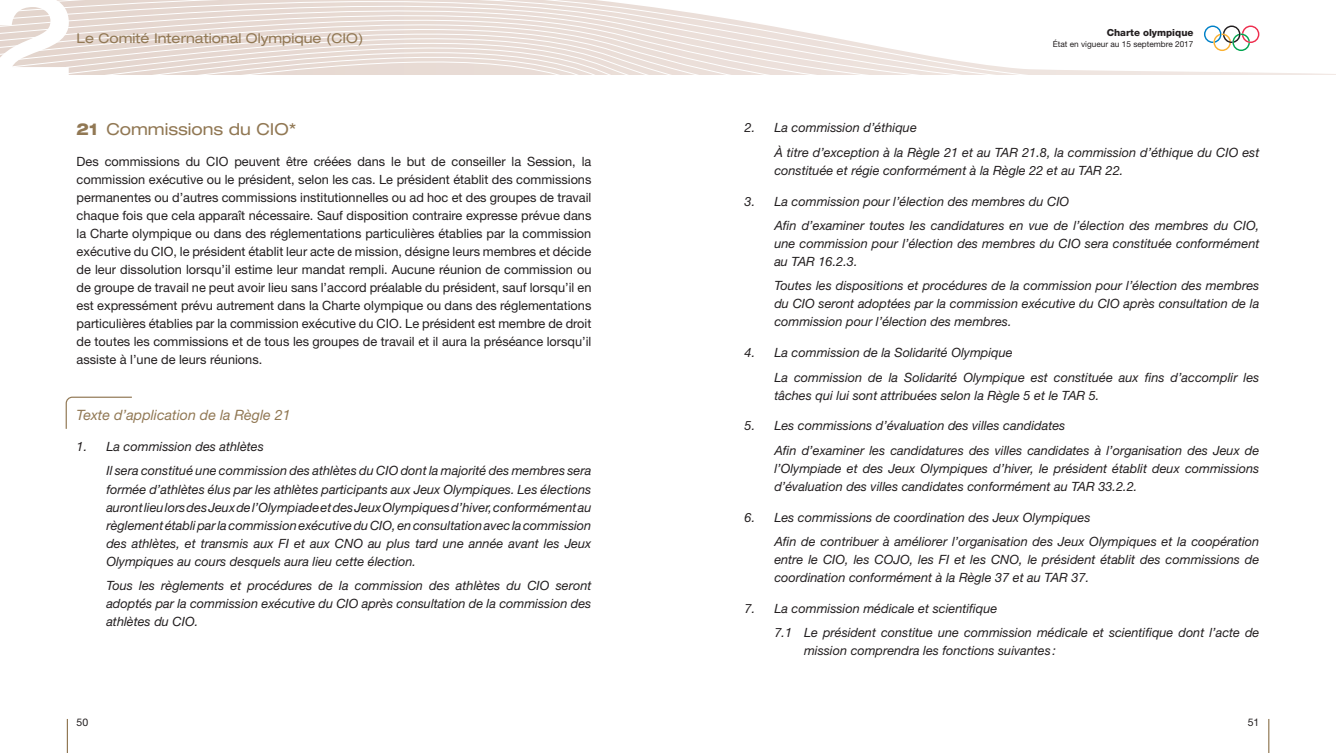
<style>
.page{position:relative;width:1336px;height:753px;background:#fff}
.page>*{position:absolute;margin:0;border:0;box-sizing:border-box;transform-origin:0 0}
.t1{font:expanded 16.5px "Helvetica Neue LT Std";color:#917854}
.t2{font:italic 14.25px "Helvetica Neue LT Std";color:#917854}
.t3{font:expanded 13.5px "Helvetica Neue LT Std";color:#917854}
.t4{font:italic 12.75px/18px "Helvetica Neue LT Std";color:#231f20}
.t5{font:12.75px/18px "Helvetica Neue LT Std";color:#231f20;text-align:justify}
.t6{font:10.5px "Helvetica Neue LT Std";color:#231f20}
.t7{font:800 9.75px "Helvetica Neue LT Std";color:#231f20}
.t8{font:8.25px "Helvetica Neue LT Std";color:#231f20}
.s1{font-weight:800}
</style>
<div class="page">
<svg style="left:1104px;top:25px;width:218px;height:49px"></svg>
<svg style="left:69px;top:0;width:1035px;height:75px"></svg>
<svg style="left:1203px;top:26px;width:56px;height:25px"></svg>
<hr style="left:1267px;top:719px;width:2px;height:34px;background:#917854">
<hr style="left:67px;top:719px;width:1px;height:34px;background:#917854">
<svg style="left:0;top:0;width:69px;height:75px"></svg>
<svg style="left:65px;top:396px;width:67px;height:33px"></svg>
<p class="t3" style="left:77px;top:30px;width:288px">Le Comité International Olympique (CIO)</p>
<p class="t7" style="left:1106px;top:27px;width:88px">Charte olympique</p>
<p class="t8" style="left:1052px;top:39px;width:142px">état en vigueur au 15 septembre 2017</p>
<p class="t1" style="left:77px;top:119px;width:221px"><span class="s1">21</span> Commissions du CIO*</p>
<p class="t5" style="left:77px;top:152px;width:516px">Des commissions du CIO peuvent être créées dans le but de conseiller la Session, la commission exécutive ou le président, selon les cas. Le président établit des commissions permanentes ou d’autres commissions institutionnelles ou ad hoc et des groupes de travail chaque fois que cela apparaît nécessaire. Sauf disposition contraire expresse prévue dans la Charte olympique ou dans des réglementations particulières établies par la commission exécutive du CIO, le président établit leur acte de mission, désigne leurs membres et décide de leur dissolution lorsqu’il estime leur mandat rempli. Aucune réunion de commission ou de groupe de travail ne peut avoir lieu sans l’accord préalable du président, sauf lorsqu’il en est expressément prévu autrement dans la Charte olympique ou dans des réglementations particulières établies par la commission exécutive du CIO. Le président est membre de droit de toutes les commissions et de tous les groupes de travail et il aura la préséance lorsqu’il assiste à l’une de leurs réunions.</p>
<p class="t2" style="left:77px;top:406px;width:216px">Texte d’application de la Règle 21</p>
<p class="t4" style="left:106px;top:434px;width:486px;line-height:24.5px;text-indent:-30px">1. La commission des athlètes<br>Il sera constitué une commission des athlètes du CIO dont la majorité des membres sera</p>
<p class="t4" style="left:106px;top:480px;width:486px;text-align:justify">formée d’athlètes élus par les athlètes participants aux Jeux Olympiques. Les élections auront lieu lors des Jeux de l’Olympiade et des Jeux Olympiques d’hiver, conformément au règlement établi par la commission exécutive du CIO, en consultation avec la commission des athlètes, et transmis aux FI et aux CNO au plus tard une année avant les Jeux Olympiques au cours desquels aura lieu cette élection.</p>
<p class="t4" style="left:106px;top:576px;width:486px;text-align:justify">Tous les règlements et procédures de la commission des athlètes du CIO seront adoptés par la commission exécutive du CIO après consultation de la commission des athlètes du CIO.</p>
<p class="t4" style="left:774px;top:115px;width:486px;line-height:24.5px;text-indent:-30px">2. La commission d’éthique<br>À titre d’exception à la Règle 21 et au TAR 21.8, la commission d’éthique du CIO est</p>
<p class="t4" style="left:774px;top:161px;width:350px">constituée et régie conformément à la Règle 22 et au TAR 22.</p>
<p class="t4" style="left:774px;top:189px;width:486px;line-height:24.5px;text-indent:-30px">3. La commission pour l’élection des membres du CIO<br>Afin d’examiner toutes les candidatures en vue de l’élection des membres du CIO,</p>
<p class="t4" style="left:774px;top:234px;width:486px">une commission pour l’élection des membres du CIO sera constituée conformément au TAR 16.2.3.</p>
<p class="t4" style="left:774px;top:277px;width:486px;text-align:justify">Toutes les dispositions et procédures de la commission pour l’élection des membres du CIO seront adoptées par la commission exécutive du CIO après consultation de la commission pour l’élection des membres.</p>
<p class="t4" style="left:774px;top:340px;width:486px;line-height:24.5px;text-indent:-30px">4. La commission de la Solidarité Olympique<br>La commission de la Solidarité Olympique est constituée aux fins d’accomplir les</p>
<p class="t4" style="left:774px;top:386px;width:326px">tâches qui lui sont attribuées selon la Règle 5 et le TAR 5.</p>
<p class="t4" style="left:774px;top:413px;width:486px;line-height:24.5px;text-indent:-30px">5. Les commissions d’évaluation des villes candidates<br>Afin d’examiner les candidatures des villes candidates à l’organisation des Jeux de</p>
<p class="t4" style="left:774px;top:459px;width:486px">l’Olympiade et des Jeux Olympiques d’hiver, le président établit deux commissions d’évaluation des villes candidates conformément au TAR 33.2.2.</p>
<p class="t4" style="left:774px;top:504px;width:486px;line-height:24.5px;text-indent:-30px">6. Les commissions de coordination des Jeux Olympiques<br>Afin de contribuer à améliorer l’organisation des Jeux Olympiques et la coopération</p>
<p class="t4" style="left:774px;top:550px;width:486px">entre le CIO, les COJO, les FI et les CNO, le président établit des commissions de coordination conformément à la Règle 37 et au TAR 37.</p>
<p class="t4" style="left:774px;top:596px;width:486px;line-height:24.3px;text-indent:-30px">7. La commission médicale et scientifique<br>7.1 Le président constitue une commission médicale et scientifique dont l’acte de</p>
<p class="t4" style="left:804px;top:641px;width:253px">mission comprendra les fonctions suivantes :</p>
<p class="t6" style="left:77px;top:716px;width:13px">50</p>
<p class="t6" style="left:1247px;top:716px;width:13px">51</p>
</div>
